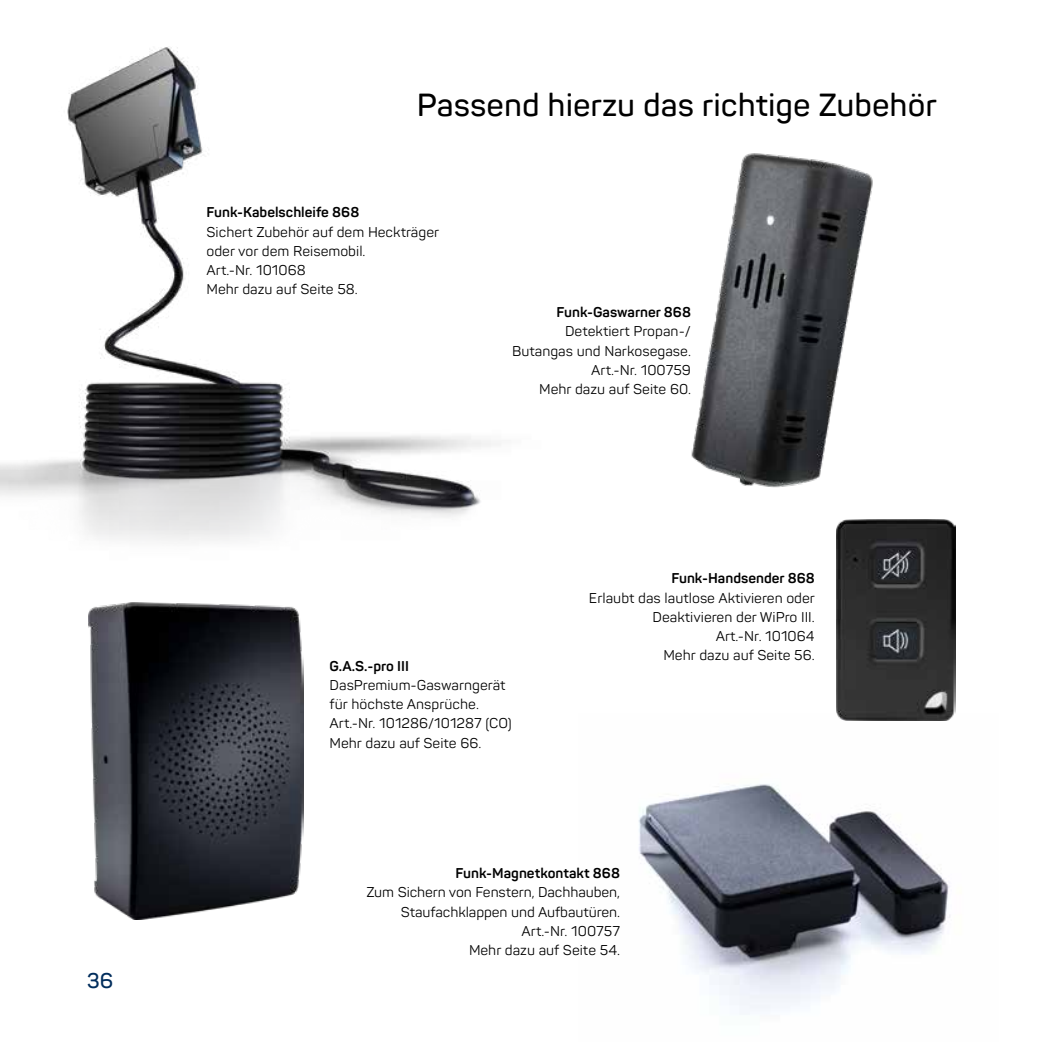
<style>
.page{position:relative;width:1042px;height:1042px;background:#fff}
.page>*{position:absolute;margin:0;border:0;box-sizing:border-box;transform-origin:0 0}
.t1{font:600 31.5px "Panton";color:#000}
.t2{font:600 21px "Panton";color:#002d5c}
.t3{font:14px/19.2px "Panton";color:#000;text-align:right}
.t4{font:700 14px "Panton";color:#000}
</style>
<div class="page">
<img style="left:0;top:47px;width:501px;height:494px">
<img style="left:638px;top:713px;width:318px;height:302px">
<img style="left:836px;top:519px;width:119px;height:202px">
<img style="left:691px;top:153px;width:182px;height:335px">
<img style="left:89px;top:602px;width:215px;height:317px">
<h2 class="t2" style="left:87px;top:967px;width:28px">36</h2>
<h1 class="t1" style="left:417px;top:86px;width:522px">Passend hierzu das richtige Zubehör</h1>
<p class="t4" style="left:206px;top:204px;width:154px">Funk-Kabelschleife 868</p>
<p class="t3" style="left:206px;top:222px;width:234px;text-align:left">Sichert Zubehör auf dem Heckträger oder vor dem Reisemobil.<br>Art.-Nr. 101068<br>Mehr dazu auf Seite 58.</p>
<p class="t4" style="left:556px;top:303px;width:136px">Funk-Gaswarner 868</p>
<p class="t3" style="left:512px;top:322px;width:180px">Detektiert Propan-/<br>Butangas und Narkosegase.<br>Art.-Nr. 100759<br>Mehr dazu auf Seite 60.</p>
<p class="t4" style="left:330px;top:657px;width:81px">G.A.S.-pro III</p>
<p class="t3" style="left:330px;top:675px;width:184px;text-align:left">DasPremium-Gaswarngerät für höchste Ansprüche.<br>Art.-Nr. 101286/101287 (CO)<br>Mehr dazu auf Seite 66.</p>
<p class="t4" style="left:671px;top:570px;width:145px">Funk-Handsender 868</p>
<p class="t3" style="left:589px;top:588px;width:228px">Erlaubt das lautlose Aktivieren oder<br>Deaktivieren der WiPro III.<br>Art.-Nr. 101064<br>Mehr dazu auf Seite 56.</p>
<p class="t4" style="left:455px;top:864px;width:166px">Funk-Magnetkontakt 868</p>
<p class="t3" style="left:366px;top:883px;width:255px">Zum Sichern von Fenstern, Dachhauben,<br>Staufachklappen und Aufbautüren.<br>Art.-Nr. 100757<br>Mehr dazu auf Seite 54.</p>
</div>
